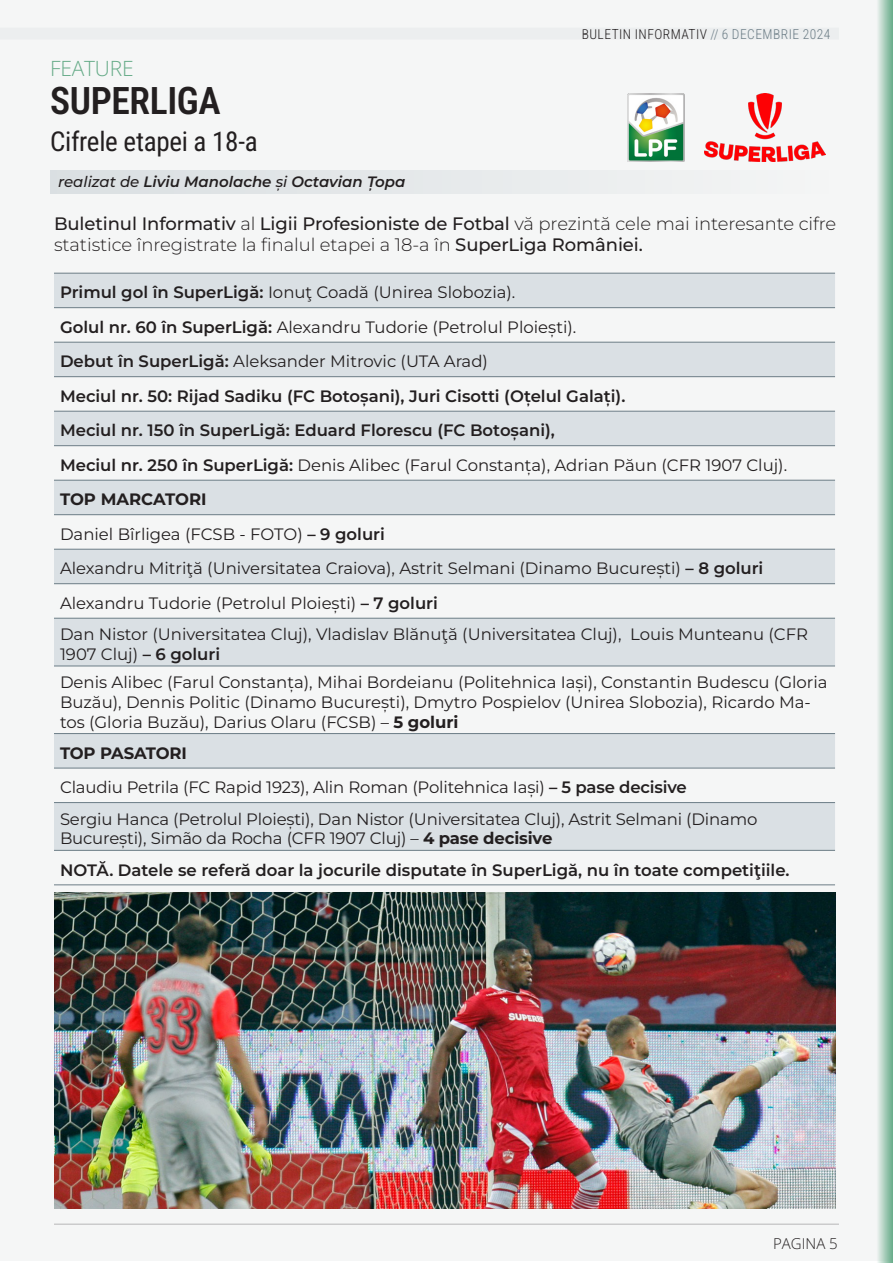
<style>
.page{position:relative;width:893px;height:1263px;background:#fff}
.page>*{position:absolute;margin:0;border:0;box-sizing:border-box;transform-origin:0 0}
.t1{font:600 37.5px "Roboto Condensed";letter-spacing:-.01em;color:#231f20}
.t2{font:27px "Roboto Condensed";letter-spacing:-.01em;color:#231f20}
.t3{font:300 21px "Open Sans";letter-spacing:-.01em;color:#66ab88}
.t4{font:300 18px/21.6px "Montserrat";letter-spacing:-.005em;color:#231f20}
.t5{font:16.5px/19.8px "Montserrat";color:#231f20}
.t6{font:600 16.5px "Montserrat";color:#231f20}
.t7{font:700 16.5px "Montserrat";letter-spacing:-.01em;color:#231f20}
.t8{font:italic 600 15px "Montserrat";color:#231f20}
.t9{font:300 15px "Open Sans";color:#231f20}
.t10{font:300 13.5px "Roboto Condensed";letter-spacing:.035em;color:#231f20}
.s1{color:#6c7d86}
.s2{font-weight:500}
.s3{font-weight:600}
.s4{font-weight:700}
</style>
<div class="page">
<div style="left:0;top:0;width:893px;height:1261px;background:#f5f6f6"></div>
<div style="left:0;top:28px;width:839px;height:12px;background:#eceeef"></div>
<svg style="left:878px;top:0;width:15px;height:1263px"></svg>
<hr style="left:54px;top:1224px;width:785px;height:1px;background:#231f20">
<div style="left:50px;top:171px;width:785px;height:23px;background:linear-gradient(to right,#d9dfe1,#f4f5f5)"></div>
<img style="left:628px;top:94px;width:57px;height:67px">
<img style="left:704px;top:94px;width:122px;height:67px">
<svg style="left:54px;top:274px;width:781px;height:576px;fill:#dae0e4"></svg>
<hr style="left:54px;top:273px;width:781px;height:1px;background:#6c7d86">
<hr style="left:54px;top:307px;width:781px;height:1px;background:#6c7d86">
<hr style="left:54px;top:342px;width:781px;height:1px;background:#6c7d86">
<hr style="left:54px;top:376px;width:781px;height:1px;background:#6c7d86">
<hr style="left:54px;top:411px;width:781px;height:1px;background:#6c7d86">
<hr style="left:54px;top:445px;width:781px;height:1px;background:#6c7d86">
<hr style="left:54px;top:480px;width:781px;height:1px;background:#6c7d86">
<hr style="left:54px;top:514px;width:781px;height:1px;background:#6c7d86">
<hr style="left:54px;top:549px;width:781px;height:1px;background:#6c7d86">
<hr style="left:54px;top:583px;width:781px;height:1px;background:#6c7d86">
<hr style="left:54px;top:618px;width:781px;height:1px;background:#6c7d86">
<hr style="left:54px;top:666px;width:781px;height:1px;background:#6c7d86">
<hr style="left:54px;top:733px;width:781px;height:1px;background:#6c7d86">
<hr style="left:54px;top:768px;width:781px;height:1px;background:#6c7d86">
<hr style="left:54px;top:802px;width:781px;height:1px;background:#6c7d86">
<hr style="left:54px;top:850px;width:781px;height:1px;background:#6c7d86">
<hr style="left:54px;top:884px;width:781px;height:1px;background:#6c7d86">
<img style="left:55px;top:892px;width:780px;height:317px">
<p class="t10" style="left:582px;top:24px;width:250px">BULETIN INFORMATIV <span class="s1">// 6 DECEMBRIE 2024</span></p>
<p class="t3" style="left:50px;top:54px;width:85px">FEATURE</p>
<p class="t1" style="left:50px;top:74px;width:172px">SUPERLIGA</p>
<p class="t2" style="left:50px;top:123px;width:209px">Cifrele etapei a 18-a</p>
<p class="t8" style="left:58px;top:171px;width:349px"><span class="s2">realizat de</span> Liviu Manolache <span class="s2">și</span> Octavian Țopa</p>
<p class="t4" style="left:54px;top:212px;width:784px"><span class="s2">Buletinul Informativ</span> al <span class="s2">Ligii Profesioniste de Fotbal</span> vă prezintă cele mai interesante cifre statistice înregistrate la finalul etapei a 18-a în <span class="s2">SuperLiga României.</span></p>
<p class="t5" style="left:60px;top:282px;width:457px"><span class="s3">Primul gol în SuperLigă:</span> Ionuţ Coadă (Unirea Slobozia).</p>
<p class="t5" style="left:60px;top:317px;width:518px"><span class="s3">Golul nr. 60 în SuperLigă:</span> Alexandru Tudorie (Petrolul Ploiești).</p>
<p class="t5" style="left:60px;top:351px;width:429px"><span class="s3">Debut în SuperLigă:</span> Aleksander Mitrovic (UTA Arad)</p>
<p class="t6" style="left:60px;top:384px;width:567px">Meciul nr. 50: Rijad Sadiku (FC Botoșani), Juri Cisotti (Oțelul Galați).</p>
<p class="t6" style="left:60px;top:419px;width:496px">Meciul nr. 150 în SuperLigă: Eduard Florescu (FC Botoșani),</p>
<p class="t5" style="left:60px;top:455px;width:729px"><span class="s3">Meciul nr. 250 în SuperLigă:</span> Denis Alibec (Farul Constanța), Adrian Păun (CFR 1907 Cluj).</p>
<p class="t7" style="left:60px;top:488px;width:148px">TOP MARCATORI</p>
<p class="t5" style="left:60px;top:524px;width:326px">Daniel Bîrligea (FCSB - FOTO) <span class="s3">– 9 goluri</span></p>
<p class="t5" style="left:60px;top:558px;width:705px">Alexandru Mitriţă (Universitatea Craiova), Astrit Selmani (Dinamo București) <span class="s3">– 8 goluri</span></p>
<p class="t5" style="left:60px;top:593px;width:379px">Alexandru Tudorie (Petrolul Ploiești) <span class="s3">– 7 goluri</span></p>
<p class="t5" style="left:60px;top:624px;width:750px">Dan Nistor (Universitatea Cluj), Vladislav Blănuţă (Universitatea Cluj), Louis Munteanu (CFR<br>1907 Cluj) <span class="s3">– 6 goluri</span></p>
<p class="t5" style="left:60px;top:672px;width:769px">Denis Alibec (Farul Constanța), Mihai Bordeianu (Politehnica Iași), Constantin Budescu (Gloria<br>Buzău), Dennis Politic (Dinamo București), Dmytro Pospielov (Unirea Slobozia), Ricardo Ma&shy;tos (Gloria Buzău), Darius Olaru (FCSB) – <span class="s4">5 goluri</span></p>
<p class="t7" style="left:60px;top:741px;width:128px">TOP PASATORI</p>
<p class="t5" style="left:60px;top:777px;width:628px">Claudiu Petrila (FC Rapid 1923), Alin Roman (Politehnica Iași) <span class="s3">– 5 pase decisive</span></p>
<p class="t5" style="left:60px;top:808px;width:699px">Sergiu Hanca (Petrolul Ploiești), Dan Nistor (Universitatea Cluj), Astrit Selmani (Dinamo<br>București), Simão da Rocha (CFR 1907 Cluj) – <span class="s4">4 pase decisive</span></p>
<p class="t6" style="left:60px;top:858px;width:731px">NOTĂ. Datele se referă doar la jocurile disputate în SuperLigă, nu în toate competiţiile.</p>
<p class="t9" style="left:773px;top:1233px;width:66px">PAGINA 5</p>
</div>
